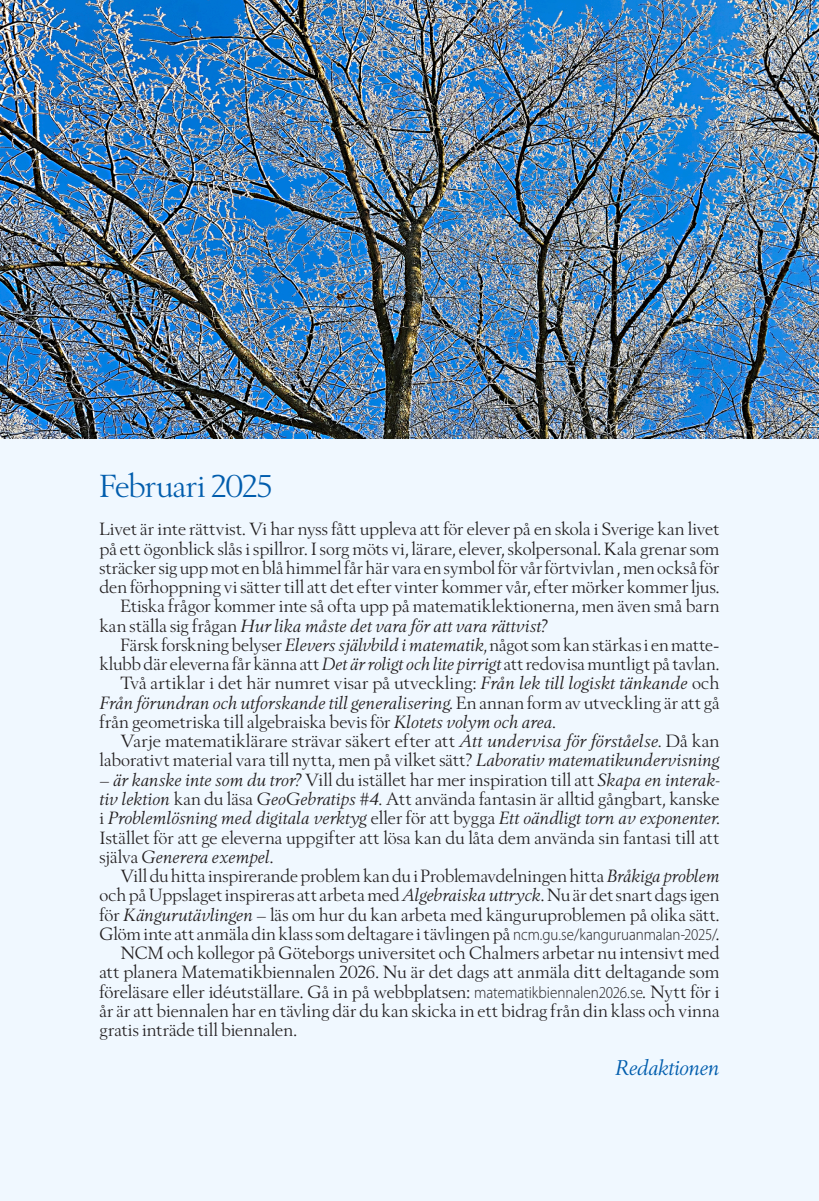
<style>
.page{position:relative;width:819px;height:1201px;background:#fff}
.page>*{position:absolute;margin:0;border:0;box-sizing:border-box;transform-origin:0 0}
.t1{font:31.5px "Berling Nova Display Pro";letter-spacing:-.015em;color:#015dad}
.t2{font:italic 21px "Berling Nova Display Pro";letter-spacing:-.015em;color:#015dad}
.t3{font:17.5px/19.2px "Berling Nova Display Pro";letter-spacing:.005em;color:#231f20;text-align:justify}
.t4{font:italic 17.5px "Berling Nova Display Pro";color:#231f20}
.s1{font-style:normal}
.s2{font-style:italic}
.s3{font-family:"Myriad Pro";font-weight:300;font-size:16.62px}
</style>
<div class="page">
<div style="left:0;top:404px;width:818px;height:796px;background:#f0f8ff"></div>
<img style="left:0;top:0;width:818px;height:438px">
<h1 class="t1" style="left:99px;top:467px;width:173px">Februari 2025</h1>
<p class="t3" style="left:99px;top:519px;width:621px">Livet är inte rättvist. Vi har nyss fått uppleva att för elever på en skola i Sverige kan livet</p>
<p class="t3" style="left:99px;top:538px;width:621px">på ett ögonblick slås i spillror. I sorg möts vi, lärare, elever, skolpersonal. Kala grenar som</p>
<p class="t3" style="left:99px;top:558px;width:621px">sträcker sig upp mot en blå himmel får här vara en symbol för vår förtvivlan , men också för</p>
<p class="t3" style="left:99px;top:577px;width:621px">den förhoppning vi sätter till att det efter vinter kommer vår, efter mörker kommer ljus.</p>
<p class="t3" style="left:120px;top:596px;width:600px">Etiska frågor kommer inte så ofta upp på matematiklektionerna, men även små barn</p>
<p class="t4" style="left:99px;top:615px;width:450px"><span class="s1">kan ställa sig frågan</span> Hur lika måste det vara för att vara rättvist?</p>
<p class="t3" style="left:120px;top:635px;width:600px">Färsk forskning belyser <span class="s2">Elevers självbild i matematik,</span> något som kan stärkas i en matte-</p>
<p class="t3" style="left:99px;top:654px;width:621px">klubb där eleverna får känna att <span class="s2">Det är roligt och lite pirrigt</span> att redovisa muntligt på tavlan.</p>
<p class="t3" style="left:120px;top:673px;width:600px">Två artiklar i det här numret visar på utveckling: <span class="s2">Från lek till logiskt tänkande</span> och</p>
<p class="t4" style="left:99px;top:692px;width:621px">Från förundran och utforskande till generalisering. <span class="s1">En annan form av utveckling är att gå</span></p>
<p class="t3" style="left:99px;top:712px;width:457px">från geometriska till algebraiska bevis för <span class="s2">Klotets volym och area.</span></p>
<p class="t3" style="left:120px;top:731px;width:600px">Varje matematiklärare strävar säkert efter att <span class="s2">Att undervisa för förståelse.</span> Då kan</p>
<p class="t3" style="left:99px;top:750px;width:621px">laborativt material vara till nytta, men på vilket sätt? <span class="s2">Laborativ matematikundervisning</span></p>
<p class="t3" style="left:99px;top:769px;width:621px"><span class="s2">– är kanske inte som du tror?</span> Vill du istället har mer inspiration till att <span class="s2">Skapa en interak&shy;tiv lektion</span> kan du läsa <span class="s2">GeoGebratips #4.</span> Att använda fantasin är alltid gångbart, kanske i <span class="s2">Problemlösning med digitala verktyg</span> eller för att bygga <span class="s2">Ett oändligt torn av exponenter.<br></span>Istället för att ge eleverna uppgifter att lösa kan du låta dem använda sin fantasi till att själva <span class="s2">Generera exempel</span>.</p>
<p class="t3" style="left:120px;top:866px;width:600px">Vill du hitta inspirerande problem kan du i Problemavdelningen hitta <span class="s2">Bråkiga problem</span></p>
<p class="t3" style="left:99px;top:885px;width:621px">och på Uppslaget inspireras att arbeta med <span class="s2">Algebraiska uttryck</span>. Nu är det snart dags igen</p>
<p class="t3" style="left:99px;top:904px;width:621px">för <span class="s2">Kängurutävlingen</span> – läs om hur du kan arbeta med känguruproblemen på olika sätt.</p>
<p class="t3" style="left:99px;top:923px;width:621px">Glöm inte att anmäla din klass som deltagare i tävlingen på <span class="s3">ncm.gu.se/kanguruanmalan-2025/</span>.</p>
<p class="t3" style="left:120px;top:943px;width:600px">NCM och kollegor på Göteborgs universitet och Chalmers arbetar nu intensivt med</p>
<p class="t3" style="left:99px;top:962px;width:621px">att planera Matematikbiennalen 2026. Nu är det dags att anmäla ditt deltagande som</p>
<p class="t3" style="left:99px;top:981px;width:621px">föreläsare eller idéutställare. Gå in på webbplatsen: <span class="s3">matematikbiennalen2026.se</span><span class="s2">.</span> Nytt för i</p>
<p class="t3" style="left:99px;top:1000px;width:621px">år är att biennalen har en tävling där du kan skicka in ett bidrag från din klass och vinna</p>
<p class="t3" style="left:99px;top:1020px;width:199px">gratis inträde till biennalen.</p>
<p class="t2" style="left:615px;top:1055px;width:106px">Redaktionen</p>
</div>
